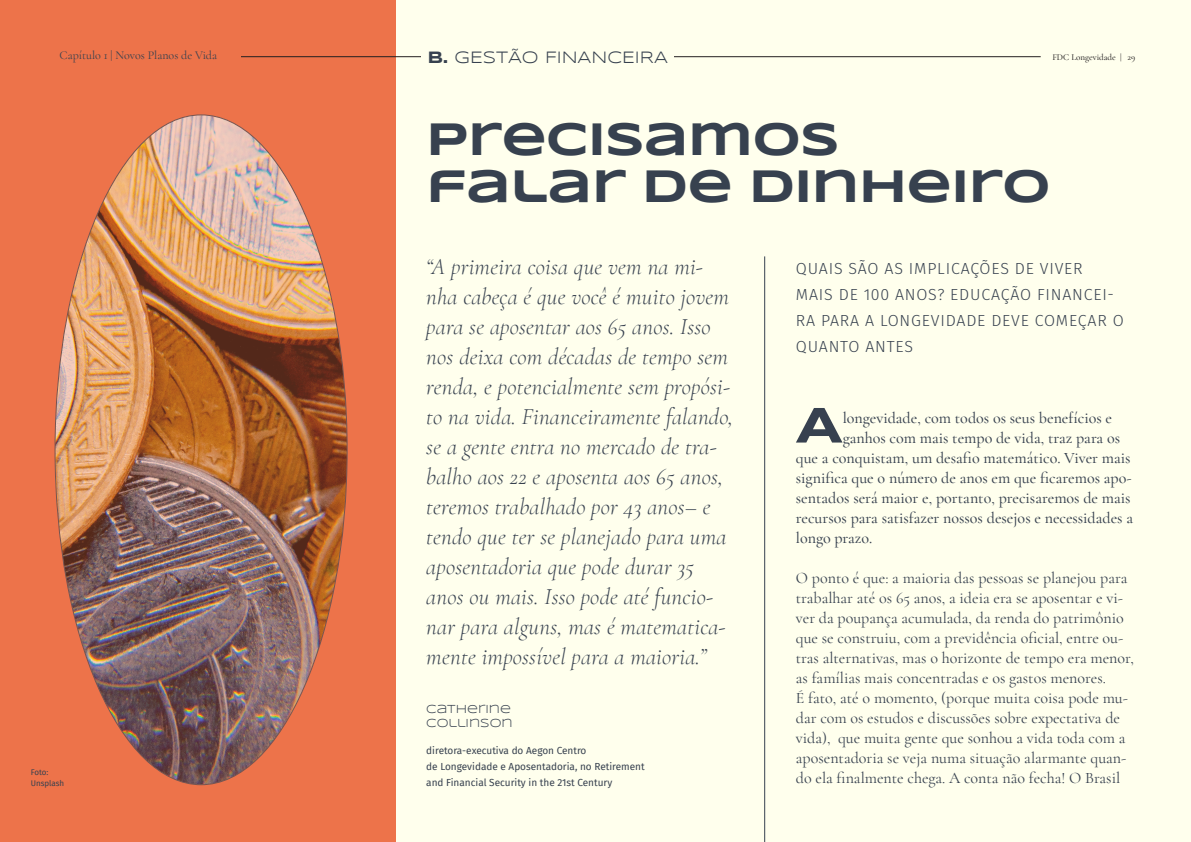
<style>
.page{position:relative;width:1191px;height:842px;background:#ffffed}
.page>*{position:absolute;margin:0;border:0;box-sizing:border-box;transform-origin:0 0}
.Paragrafo_inicial{font:700 51.5px "Syncopate";color:#37414f}
.t1{font:700 47px "Syncopate";letter-spacing:-.02em;color:#37414f}
.t2{font:italic 300 23px/30px "Cormorant Garamond";letter-spacing:.01em;color:#37414f}
.t3{font:17px "Syncopate";color:#37414f}
.t4{font:16px/20px "Cormorant Garamond";color:#37414f}
.Paragrafo_inicial-2{font:500 16px "Cormorant Garamond";color:#37414f}
.t5{font:300 16px/26px "Fira Sans";letter-spacing:.05em;color:#37414f}
.t6{font:12px "Cormorant Garamond";color:#37414f}
.t7{font:12px/14px "Syncopate";color:#37414f}
.t8{font:10px "Fira Sans";color:#37414f}
.t9{font:500 9px "Cormorant Garamond";color:#231f20}
.t10{font:8px "Fira Sans";color:#37414f}
.s1{font-weight:700}
</style>
<div class="page">
<div style="left:0;top:0;width:395px;height:842px;background:#ed734a"></div>
<img style="left:55px;top:115px;width:292px;height:670px">
<hr style="left:764px;top:256px;width:1px;height:586px;background:#37414f">
<hr style="left:112px;top:57px;width:928px;height:1px;background:#231f20">
<div style="left:60px;top:48px;width:181px;height:17px;background:#ed734a"></div>
<div style="left:421px;top:50px;width:252px;height:18px;background:#ffffed"></div>
<p class="t6" style="left:60px;top:48px;width:159px">Capítulo 1 | Novos Planos de Vida</p>
<p class="t3" style="left:427px;top:47px;width:242px"><span class="s1">B.</span> GESTÃO FINANCEIRA</p>
<p class="t9" style="left:1052px;top:52px;width:84px">FDC Longevidade | 29</p>
<p class="t10" style="left:31px;top:766px;width:19px">Foto:</p>
<p class="t10" style="left:31px;top:777px;width:35px">Unsplash</p>
<p class="t1" style="left:426px;top:110px;width:415px">PRECISAMOS</p>
<p class="t1" style="left:426px;top:157px;width:626px">FALAR DE DINHEIRO</p>
<p class="t2" style="left:426px;top:252px;width:308px">“A primeira coisa que vem na mi&shy;nha cabeça é que você é muito jovem para se aposentar aos 65 anos. Isso nos deixa com décadas de tempo sem renda, e potencialmente sem propósi&shy;to na vida. Financeiramente falando, se a gente entra no mercado de tra&shy;balho aos 22 e aposenta aos 65 anos, teremos trabalhado por 43 anos– e tendo que ter se planejado para uma aposentadoria que pode durar 35 anos ou mais. Isso pode até funcio&shy;nar para alguns, mas é matematica&shy;mente impossível para a maioria.”</p>
<p class="t7" style="left:426px;top:701px;width:88px">CATHERINE<br>COLLINSON</p>
<p class="t8" style="left:426px;top:743px;width:162px">diretora-executiva do Aegon Centro</p>
<p class="t8" style="left:426px;top:759px;width:220px">de Longevidade e Aposentadoria, no Retirement</p>
<p class="t8" style="left:426px;top:775px;width:187px">and Financial Security in the 21st Century</p>
<p class="t5" style="left:796px;top:256px;width:288px">QUAIS SÃO AS IMPLICAÇÕES DE VIVER</p>
<p class="t5" style="left:796px;top:282px;width:329px">MAIS DE 100 ANOS? EDUCAÇÃO FINANCEI-<br>RA PARA A LONGEVIDADE DEVE COMEÇAR O<br>QUANTO ANTES</p>
<p class="Paragrafo_inicial" style="left:795px;top:393px;width:49px">A</p>
<p class="Paragrafo_inicial-2" style="left:842px;top:408px;width:271px">longevidade, com todos os seus benefícios e</p>
<p class="Paragrafo_inicial-2" style="left:842px;top:428px;width:279px">ganhos com mais tempo de vida, traz para os</p>
<p class="Paragrafo_inicial-2" style="left:796px;top:448px;width:336px">que a conquistam, um desafio matemático. Viver mais</p>
<p class="Paragrafo_inicial-2" style="left:796px;top:468px;width:337px">significa que o número de anos em que ficaremos apo-</p>
<p class="Paragrafo_inicial-2" style="left:796px;top:488px;width:336px">sentados será maior e, portanto, precisaremos de mais</p>
<p class="Paragrafo_inicial-2" style="left:796px;top:508px;width:339px">recursos para satisfazer nossos desejos e necessidades a</p>
<p class="Paragrafo_inicial-2" style="left:796px;top:528px;width:78px">longo prazo.</p>
<p class="t4" style="left:796px;top:567px;width:339px">O ponto é que: a maioria das pessoas se planejou para trabalhar até os 65 anos, a ideia era se aposentar e vi&shy;ver da poupança acumulada, da renda do patrimônio que se construiu, com a previdência oficial, entre ou&shy;tras alternativas, mas o horizonte de tempo era menor, as famílias mais concentradas e os gastos menores.</p>
<p class="t4" style="left:796px;top:687px;width:333px">É fato, até o momento, (porque muita coisa pode mu&shy;dar com os estudos e discussões sobre expectativa de vida), que muita gente que sonhou a vida toda com a aposentadoria se veja numa situação alarmante quan&shy;do ela finalmente chega. A conta não fecha! O Brasil</p>
</div>
